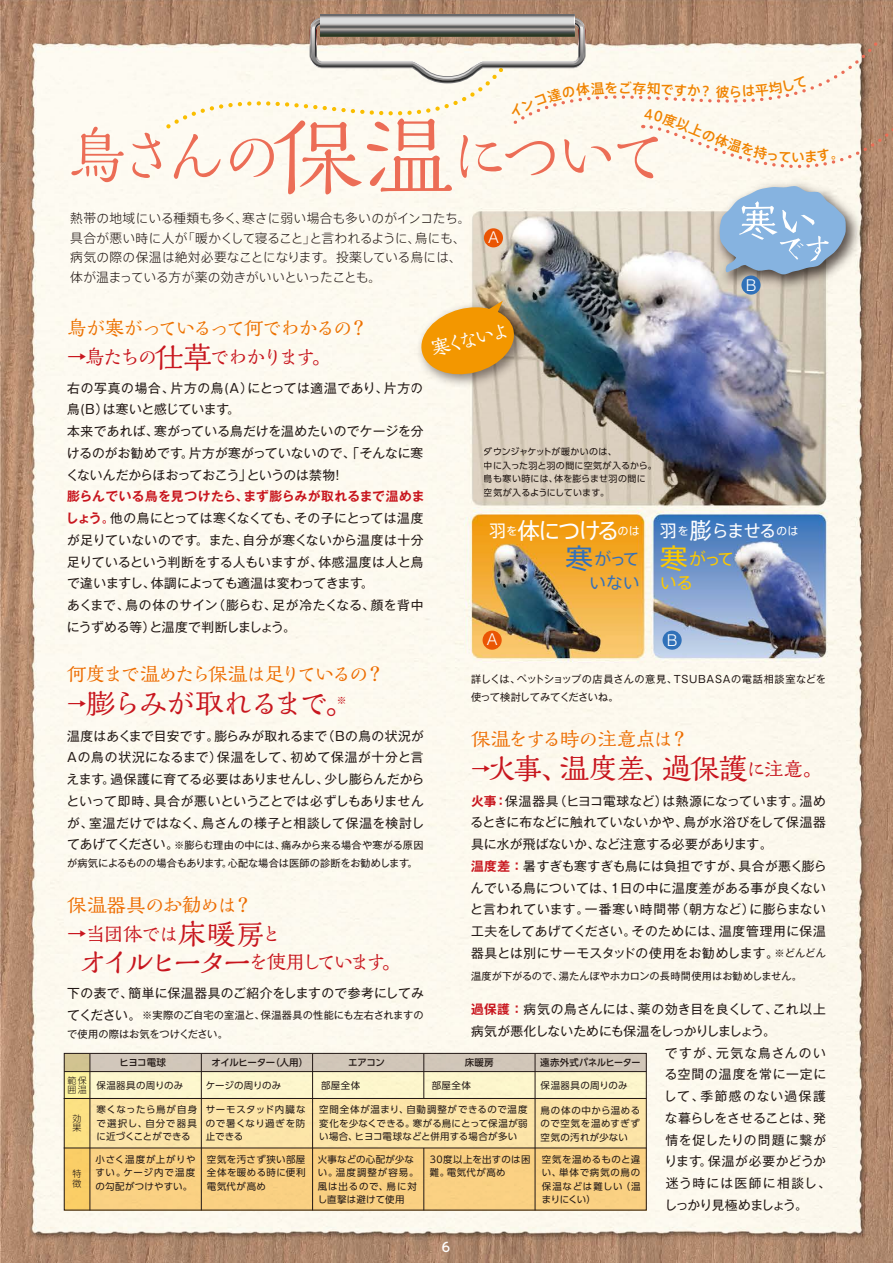
<style>
.page{position:relative;width:893px;height:1263px;background:#fff}
.page>*{position:absolute;margin:0;border:0;box-sizing:border-box;transform-origin:0 0}
.t1{font:60px "Kaimin So Std";letter-spacing:-.13em;color:#ec6d56}
.t2{font:500 29.25px "Kaimin So Std";letter-spacing:-.055em;color:#c8161e}
.t3{font:500 29.25px "Kaimin So Std";letter-spacing:-.085em;color:#c8161e}
.t4{font:22.5px "Axis Std";letter-spacing:-.105em;color:#fff}
.t5{font:500 19.5px/28.5px "Kaimin So Std";letter-spacing:-.1em;color:#c8161e}
.t6{font:500 19.5px "Kaimin So Std";letter-spacing:-.105em;color:#ed6c00}
.t7{font:500 19.5px "Kaimin So Std";letter-spacing:-.085em;color:#ed7100}
.t8{font:500 19.5px "Kaimin So Std";letter-spacing:-.06em;color:#ed6c00}
.t9{font:500 19.5px "Kaimin So Std";letter-spacing:-.02em;color:#ed6c00}
.t10{font:500 19.5px "Kaimin So Std";color:#fff}
.t11{font:16.8px/27.9px "Axis Std";letter-spacing:-.08em;color:#fff}
.t12{font:16.8px/23.9px "Axis Std";letter-spacing:-.045em;color:#3571b9;text-align:right}
.t13{font:16.8px "Axis Std";color:#fcc900}
.t14{font:300 16.2px "Helvetica LT Std";color:#fff}
.t15{font:500 13.5px "Axis Std";color:#f08300}
.t16{font:12.75px/21.8px "Gothic MB101 Pro";letter-spacing:.02em;color:#221815}
.t17{font:300 12.75px/19.5px "Axis Std";letter-spacing:.01em;color:#221815}
.t18{font:12.75px "Gothic MB101 Pro";letter-spacing:-.045em;color:#221815}
.t19{font:12.75px "Gothic MB101 Pro";letter-spacing:.1em;color:#221815}
.t20{font:12.75px "Gothic MB101 Pro";letter-spacing:-.02em;color:#221815}
.t21{font:12.75px "Gothic MB101 Pro";letter-spacing:.055em;color:#221815}
.t22{font:12.75px "Gothic MB101 Pro";letter-spacing:.115em;color:#221815}
.t23{font:12.75px "Gothic MB101 Pro";letter-spacing:.065em;color:#221815}
.t24{font:12.75px "Gothic MB101 Pro";letter-spacing:-.075em;color:#221815}
.t25{font:500 12.75px "UD Shin Go Pro";color:#fff}
.t26{font:10.2px/18.9px "Gothic MB101 Pro";color:#221815}
.t27{font:500 9.75px "Kaimin So Std";color:#c8161e}
.t28{font:9.45px/13.5px "UD Shin Go Pro";letter-spacing:.045em;color:#221815;text-align:justify}
.t29{font:500 9.45px "UD Shin Go Pro";letter-spacing:-.025em;color:#221815}
.t30{font:500 9.45px "UD Shin Go Pro";color:#221815}
.t31{font:9.45px "UD Shin Go Pro";color:#221815}
.t32{font:9px/13.5px "UD Shin Go Pro";letter-spacing:.02em;color:#221815}
.t33{font:300 9px/9.3px "UD Shin Go Pro";color:#221815}
.s1{font-size:90px}
.s2{font-size:29.25px}
.s3{font-family:"Gothic MB101 Pro De";font-weight:700;color:#c8161e}
.s4{font-size:19.5px}
.s5{font-size:16.8px}
.s6{font-size:28.2px}
.s7{font-size:11.25px}
.s8{font-size:22.5px}
.s9{font-size:28.2px;color:#fcc900}
.s10{color:#fcc900}
.s11{font-size:12.75px}
.s12{font-size:10.2px}
</style>
<div class="page">
<img style="left:0;top:0;width:893px;height:1263px">
<div style="left:64px;top:1053px;width:583px;height:18px;background:#d1c6b8"></div>
<div style="left:64px;top:1072px;width:583px;height:27px;background:#fdf6cc"></div>
<svg style="left:66px;top:1055px;width:24px;height:43px"></svg>
<div style="left:64px;top:1099px;width:583px;height:49px;background:#fce4a8"></div>
<div style="left:64px;top:1148px;width:583px;height:62px;background:#fad082"></div>
<img style="left:709px;top:275px;width:157px;height:20px">
<img style="left:412px;top:291px;width:122px;height:102px">
<svg style="left:418px;top:301px;width:100px;height:78px;background:#e3a744"></svg>
<div style="left:64px;top:1053px;width:582px;height:157px;border:1px solid #221815"></div>
<hr style="left:90px;top:1054px;width:1px;height:156px;background:#221815">
<hr style="left:201px;top:1054px;width:1px;height:156px;background:#221815">
<hr style="left:312px;top:1054px;width:1px;height:156px;background:#221815">
<hr style="left:424px;top:1148px;width:1px;height:62px;background:#221815">
<hr style="left:424px;top:1054px;width:1px;height:44px;background:#221815">
<hr style="left:535px;top:1054px;width:1px;height:156px;background:#221815">
<hr style="left:64px;top:1071px;width:582px;height:1px;background:#221815">
<hr style="left:64px;top:1098px;width:582px;height:1px;background:#221815">
<hr style="left:64px;top:1148px;width:582px;height:1px;background:#221815">
<div style="left:741px;top:275px;width:19px;height:20px;background:#3071b9;border-radius:50%"></div>
<div style="left:483px;top:631px;width:19px;height:19px;background:#ea5504;border-radius:50%"></div>
<div style="left:663px;top:631px;width:19px;height:19px;background:#3071b9;border-radius:50%"></div>
<div style="left:320px;top:14px;width:254px;height:22px;background:linear-gradient(to right,#9d9a9a,#9d9a9a)"></div>
<svg style="left:163px;top:17px;width:730px;height:258px"></svg>
<p class="t15" style="left:618px;top:77px;width:15px">ご</p>
<p class="t15" style="left:647px;top:78px;width:55px;rotate:3deg">知ですか</p>
<p class="t1" style="left:67px;top:114px;width:603px">鳥さんの<span class="s1">保温</span>について</p>
<p class="t17" style="left:70px;top:208px;width:402px">熱帯の地域にいる種類も多く、寒さに弱い場合も多いのがインコたち。具合が悪い時に人が「暖かくして寝ること」と言われるように、鳥にも、病気の際の保温は絶対必要なことになります。投薬している鳥には、体が温まっている方が薬の効きがいいといったことも。</p>
<p class="t14" style="left:488px;top:227px;width:12px">A</p>
<p class="t7" style="left:67px;top:314px;width:303px">鳥が寒がっているって何でわかるの？</p>
<p class="t5" style="left:67px;top:342px;width:266px">→鳥たちの<span class="s2">仕草</span>でわかります。</p>
<p class="t10" style="left:428px;top:336px;width:83px;rotate:-14deg">寒くないよ</p>
<p class="t14" style="left:746px;top:275px;width:12px">B</p>
<p class="t16" style="left:66px;top:375px;width:360px">右の写真の場合、片方の鳥(A）にとっては適温であり、片方の鳥(B）は寒いと感じています。<br>本来であれば、寒がっている鳥だけを温めたいのでケージを分けるのがお勧めです。片方が寒がっていないので、「そんなに寒くないんだからほおっておこう」というのは禁物！<br><span class="s3">膨らんでいる鳥を見つけたら、まず膨らみが取れるまで温めましょう。</span>他の鳥にとっては寒くなくても、その子にとっては温度が足りていないのです。また、自分が寒くないから温度は十分足りているという判断をする人もいますが、体感温度は人と鳥で違いますし、体調によっても適温は変わってきます。<br>あくまで、鳥の体のサイン（膨らむ、足が冷たくなる、顔を背中にうずめる等）と温度で判断しましょう。</p>
<p class="t6" style="left:67px;top:661px;width:319px">何度まで温めたら保温は足りているの？</p>
<p class="t3" style="left:67px;top:683px;width:289px"><span class="s4">→</span>膨らみが取れるまで。</p>
<p class="t27" style="left:337px;top:694px;width:11px">※</p>
<p class="t32" style="left:484px;top:445px;width:174px">ダウンジャケットが暖かいのは、<br>中に入った羽と羽の間に空気が入るから。鳥も寒い時には、体を膨らませ羽の間に空気が入るようにしています。</p>
<p class="t4" style="left:489px;top:514px;width:152px"><span class="s5">羽</span><sup>を</sup>体につける<sup>のは</sup></p>
<p class="t12" style="left:565px;top:546px;width:76px"><span class="s6">寒</span>がっていない</p>
<p class="t11" style="left:660px;top:516px;width:140px">羽<span class="s7">を</span><span class="s8">膨</span>らませる<span class="s7">のは</span><span class="s9">寒</span><span class="s10">がって</span></p>
<p class="t13" style="left:660px;top:570px;width:35px">いる</p>
<p class="t14" style="left:487px;top:629px;width:12px">A</p>
<p class="t14" style="left:667px;top:630px;width:12px">B</p>
<p class="t26" style="left:471px;top:668px;width:357px;line-height:18px">詳しくは、ペットショップの店員さんの意見、TSUBASAの電話相談室などを使って検討してみてくださいね。</p>
<p class="t16" style="left:66px;top:723px;width:359px;text-align:justify">温度はあくまで目安です。膨らみが取れるまで（Bの鳥の状況がAの鳥の状況になるまで）保温をして、初めて保温が十分と言えます。過保護に育てる必要はありませんし、少し膨らんだからといって即時、具合が悪いということでは必ずしもありませんが、室温だけではなく、鳥さんの様子と相談して保温を検討し</p>
<p class="t26" style="left:67px;top:834px;width:358px"><span class="s11">てあげてください。</span>※膨らむ理由の中には、痛みから来る場合や寒がる原因が病気によるものの場合もあります。心配な場合は医師の診断をお勧めします。</p>
<p class="t8" style="left:471px;top:726px;width:219px">保温をする時の注意点は？</p>
<p class="t2" style="left:471px;top:748px;width:353px"><span class="s4">→</span>火事、温度差、過保護<span class="s4">に注意。</span></p>
<p class="t16" style="left:470px;top:788px;width:358px"><span class="s3">火事：</span>保温器具（ヒヨコ電球など）は熱源になっています。温めるときに布などに触れていないかや、鳥が水浴びをして保温器具に水が飛ばないか、など注意する必要があります。<br><span class="s3">温度差：</span>暑すぎも寒すぎも鳥には負担ですが、具合が悪く膨らんでいる鳥については、1日の中に温度差がある事が良くないと言われています。一番寒い時間帯（朝方など）に膨らまない工夫をしてあげてください。そのためには、温度管理用に保温器具とは別にサーモスタッドの使用をお勧めします。<span class="s12">※どんどん</span></p>
<p class="t26" style="left:471px;top:965px;width:333px">温度が下がるので、湯たんぽやホカロンの長時間使用はお勧めしません。</p>
<p class="t16" style="left:471px;top:997px;width:356px"><span class="s3">過保護：</span>病気の鳥さんには、薬の効き目を良くして、これ以上</p>
<p class="t18" style="left:471px;top:1020px;width:306px">病気が悪化しないためにも保温をしっかりしましょう。</p>
<p class="t19" style="left:665px;top:1042px;width:162px">ですが、元気な鳥さんのい</p>
<p class="t21" style="left:665px;top:1064px;width:163px">る空間の温度を常に一定に</p>
<p class="t22" style="left:664px;top:1086px;width:164px">して、季節感のない過保護</p>
<p class="t20" style="left:665px;top:1107px;width:162px">な暮らしをさせることは、発</p>
<p class="t23" style="left:665px;top:1129px;width:162px">情を促したりの問題に繋が</p>
<p class="t16" style="left:664px;top:1149px;width:163px">ります。保温が必要かどうか</p>
<p class="t19" style="left:666px;top:1173px;width:167px">迷う時には医師に相談し、</p>
<p class="t24" style="left:664px;top:1194px;width:145px">しっかり見極めましょう。</p>
<p class="t9" style="left:67px;top:891px;width:187px">保温器具のお勧めは？</p>
<p class="t5" style="left:79px;top:918px;width:324px;text-indent:-12px">→当団体では<span class="s2">床暖房</span>と<br><span class="s2">オイルヒーター</span>を使用しています。</p>
<p class="t16" style="left:67px;top:980px;width:358px">下の表で、簡単に保温器具のご紹介をしますので参考にしてみ</p>
<p class="t26" style="left:67px;top:1004px;width:358px"><span class="s11">てください。</span>※実際のご自宅の室温と、保温器具の性能にも左右されますので使用の際はお気をつけください。</p>
<p class="t29" style="left:120px;top:1055px;width:48px">ヒヨコ電球</p>
<p class="t29" style="left:348px;top:1055px;width:38px">エアコン</p>
<p class="t29" style="left:465px;top:1055px;width:31px">床暖房</p>
<p class="t30" style="left:540px;top:1055px;width:102px">遠赤外式パネルヒーター</p>
<p class="t29" style="left:211px;top:1055px;width:98px">オイルヒーター（人用）</p>
<p class="t33" style="left:67px;top:1076px;width:21px">範保囲温</p>
<p class="t33" style="left:73px;top:1113px;width:10px">効果</p>
<p class="t33" style="left:73px;top:1169px;width:10px">特徴</p>
<p class="t31" style="left:206px;top:1078px;width:77px">ケージの周りのみ</p>
<p class="t28" style="left:96px;top:1079px;width:89px">保温器具の周りのみ</p>
<p class="t28" style="left:321px;top:1079px;width:41px">部屋全体</p>
<p class="t28" style="left:541px;top:1079px;width:89px">保温器具の周りのみ</p>
<p class="t28" style="left:432px;top:1079px;width:41px">部屋全体</p>
<p class="t28" style="left:96px;top:1103px;width:102px">寒くなったら鳥が自身で選択し、自分で器具に近づくことができる</p>
<p class="t28" style="left:95px;top:1152px;width:102px">小さく温度が上がりやすい。ケージ内で温度の勾配がつけやすい。</p>
<p class="t28" style="left:319px;top:1103px;width:210px">空間全体が温まり、自動調整ができるので温度変化を少なくできる。寒がる鳥にとって保温が弱い場合、ヒヨコ電球などと併用する場合が多い</p>
<p class="t28" style="left:318px;top:1152px;width:102px;text-align:left">火事などの心配が少ない。温度調整が容易。風は出るので、鳥に対し直撃は避けて使用</p>
<p class="t28" style="left:206px;top:1103px;width:101px">サーモスタッド内臓なので暑くなり過ぎを防止できる</p>
<p class="t28" style="left:207px;top:1152px;width:100px">空気を汚さず狭い部屋全体を暖める時に便利電気代が高め</p>
<p class="t28" style="left:541px;top:1103px;width:101px">鳥の体の中から温めるので空気を温めすぎず空気の汚れが少ない</p>
<p class="t28" style="left:542px;top:1152px;width:100px">空気を温めるものと違い、単体で病気の鳥の保温などは難しい（温まりにくい）</p>
<p class="t28" style="left:430px;top:1152px;width:102px">30度以上を出すのは困難。電気代が高め</p>
<p class="t25" style="left:442px;top:1237px;width:10px">6</p>
</div>
